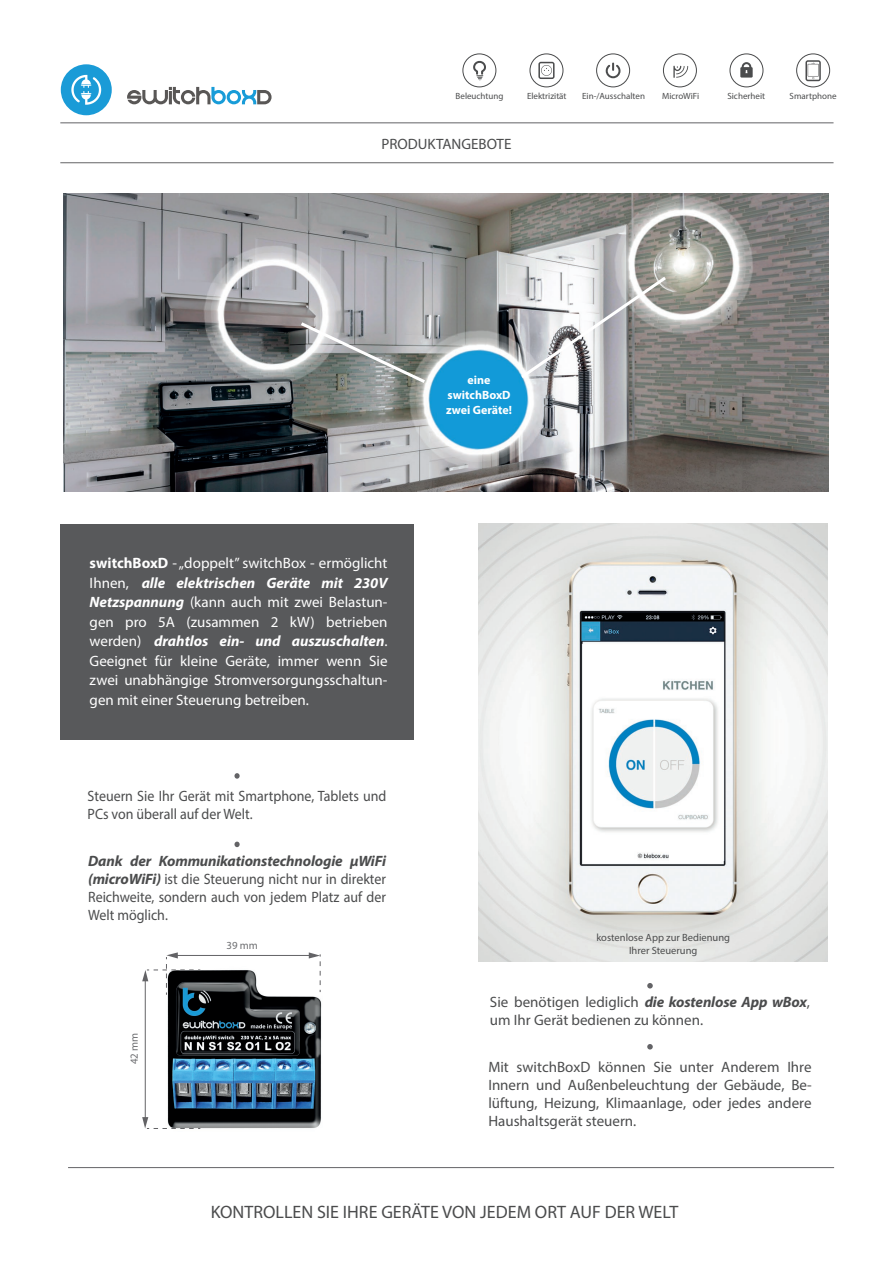
<style>
.page{position:relative;width:893px;height:1263px;background:#fff}
.page>*{position:absolute;margin:0;border:0;box-sizing:border-box;transform-origin:0 0}
.t1{font:18px "Myriad Pro";color:#4b4c4d}
.t2{font:15px/19.5px "Myriad Pro";color:#fff;text-align:justify}
.t3{font:15px/18px "Myriad Pro";color:#4b4c4d}
.t4{font:15px/18px "Myriad Pro";color:#4b4c4d;scale:.93 1}
.t5{font:700 12px/15px "Myriad Pro";color:#fff;text-align:center}
.t6{font:10.8px "Myriad Pro";color:#6d6e71}
.t7{font:10.5px/12.6px "Myriad Pro";color:#4b4c4d;text-align:center}
.t8{font:9px "Myriad Pro";color:#4b4c4d}
.s1{font-weight:700}
.s2{font-weight:700;font-style:italic}
</style>
<div class="page">
<img style="left:478px;top:524px;width:349px;height:438px">
<div style="left:60px;top:524px;width:353px;height:216px;background:#58595b"></div>
<img style="left:63px;top:193px;width:766px;height:298px">
<svg style="left:298px;top:320px;width:130px;height:66px;background:#9a9e9d"></svg>
<svg style="left:518px;top:274px;width:151px;height:107px"></svg>
<hr style="left:68px;top:1167px;width:766px;height:1px;background:#636366">
<hr style="left:60px;top:122px;width:773px;height:1px;background:#636366">
<hr style="left:60px;top:162px;width:773px;height:1px;background:#636366">
<svg style="left:127px;top:87px;width:145px;height:17px"></svg>
<div style="left:61px;top:64px;width:51px;height:51px;background:#1a9bd7;border-radius:50%"></div>
<svg style="left:71px;top:75px;width:30px;height:30px"></svg>
<hr style="left:177px;top:955px;width:133px;height:1px;background:#636366">
<hr style="left:145px;top:980px;width:1px;height:140px;background:#636366">
<img style="left:167px;top:969px;width:155px;height:160px">
<svg style="left:309px;top:952px;width:12px;height:40px"></svg>
<svg style="left:142px;top:952px;width:58px;height:43px"></svg>
<svg style="left:142px;top:1117px;width:58px;height:12px"></svg>
<svg style="left:647px;top:983px;width:6px;height:5px"></svg>
<svg style="left:647px;top:1044px;width:6px;height:5px"></svg>
<svg style="left:234px;top:773px;width:6px;height:6px"></svg>
<svg style="left:234px;top:842px;width:6px;height:5px"></svg>
<svg style="left:729px;top:53px;width:34px;height:34px"></svg>
<svg style="left:462px;top:53px;width:34px;height:34px"></svg>
<svg style="left:596px;top:53px;width:34px;height:34px"></svg>
<svg style="left:663px;top:53px;width:34px;height:34px"></svg>
<svg style="left:529px;top:53px;width:34px;height:34px"></svg>
<svg style="left:796px;top:53px;width:34px;height:34px"></svg>
<p class="t8" style="left:456px;top:91px;width:49px">Beleuchtung</p>
<p class="t8" style="left:527px;top:91px;width:41px">Elektrizität</p>
<p class="t8" style="left:582px;top:91px;width:64px">Ein-/Ausschalten</p>
<p class="t8" style="left:662px;top:91px;width:39px">MicroWiFi</p>
<p class="t8" style="left:727px;top:91px;width:39px">Sicherheit</p>
<p class="t8" style="left:790px;top:91px;width:48px">Smartphone</p>
<p class="t3" style="left:381px;top:135px;width:131px">PRODUKTANGEBOTE</p>
<p class="t2" style="left:90px;top:553px;width:299px"><span class="s1">switchBoxD</span> - „doppelt” switchBox - ermöglicht Ihnen, <span class="s2">alle elektrischen Geräte mit 230V Netzspannung</span> (kann auch mit zwei Belastun&shy;gen pro 5A (zusammen 2 kW) betrieben werden) <span class="s2">drahtlos ein- und auszuschalten</span>.<br>Geeignet für kleine Geräte, immer wenn Sie zwei unabhängige Stromversorgungsschaltun&shy;gen mit einer Steuerung betreiben.</p>
<p class="t4" style="left:88px;top:786px;width:323px">Steuern Sie Ihr Gerät mit Smartphone, Tablets und<br>PCs von überall auf der Welt.</p>
<p class="t4" style="left:88px;top:852px;width:322px;text-align:justify"><span class="s2">Dank der Kommunikationstechnologie μWiFi (microWiFi)</span> ist die Steuerung nicht nur in direkter Reichweite, sondern auch von jedem Platz auf der Welt möglich.</p>
<p class="t6" style="left:128px;top:1064px;width:33px;rotate:-90deg">42 mm</p>
<p class="t6" style="left:226px;top:938px;width:33px">39 mm</p>
<p class="t5" style="left:446px;top:372px;width:67px">eine switchBoxD zwei Geräte!</p>
<p class="t7" style="left:596px;top:931px;width:135px">kostenlose App zur Bedienung<br>Ihrer Steuerung</p>
<p class="t3" style="left:490px;top:993px;width:322px">Sie benötigen lediglich <span class="s2">die kostenlose App wBox</span>, um Ihr Gerät bedienen zu können.</p>
<p class="t3" style="left:488px;top:1057px;width:325px;text-align:justify">Mit switchBoxD können Sie unter Anderem Ihre Innern und Außenbeleuchtung der Gebäude, Be&shy;lüftung, Heizung, Klimaanlage, oder jedes andere Haushaltsgerät steuern.</p>
<p class="t1" style="left:211px;top:1201px;width:469px">KONTROLLEN SIE IHRE GERÄTE VON JEDEM ORT AUF DER WELT</p>
</div>
